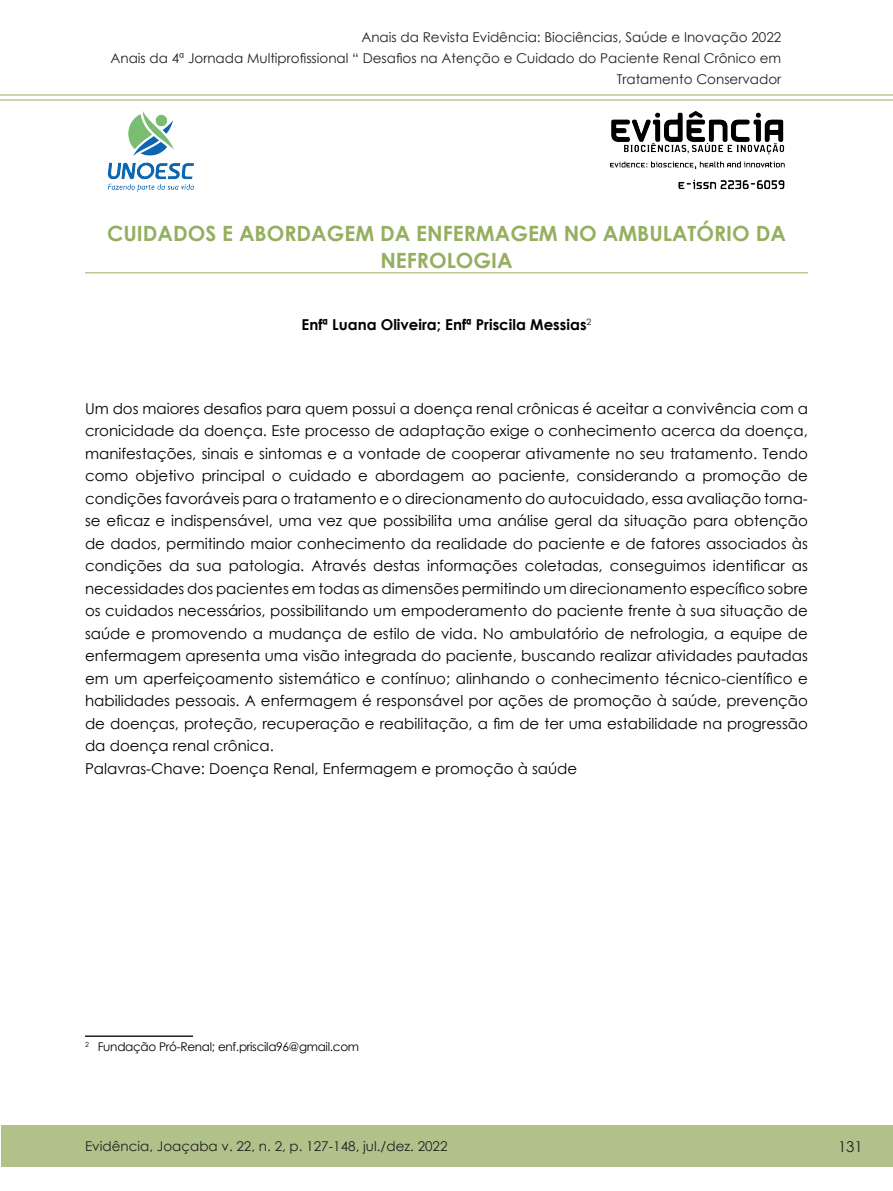
<style>
.page{position:relative;width:893px;height:1191px;background:#fff}
.page>*{position:absolute;margin:0;border:0;box-sizing:border-box;transform-origin:0 0}
.TÍTULO_PRINCIPAL{font:700 21px/27px "Century Gothic";color:#94af60;text-align:center}
.TEXTO_-_resumo{font:15px/22.5px "Century Gothic";color:#000;text-align:justify}
.só_autores_-_resumo{font:700 15px "Century Gothic";color:#000}
.t1{font:15px "Century Gothic";color:#231f20}
.t2{font:13.5px/21px "Century Gothic";color:#231f20;text-align:right}
.nota_de_rodapé{font:12px "Century Gothic";letter-spacing:-.025em;color:#000}
</style>
<div class="page">
<hr style="left:0;top:94px;width:893px;height:1px;background:#94af60">
<hr style="left:0;top:99px;width:893px;height:1px;background:#94af60">
<img style="left:107px;top:111px;width:678px;height:80px">
<div style="left:1px;top:1125px;width:892px;height:41px;background:#b0c18a"></div>
<hr style="left:85px;top:272px;width:723px;height:1px;background:#94af60">
<hr style="left:85px;top:1035px;width:108px;height:2px;background:#231f20">
<p class="t2" style="left:110px;top:26px;width:672px">Anais da Revista Evidência: Biociências, Saúde e Inovação 2022<br>Anais da 4ª Jornada Multiprofissional “ Desafios na Atenção e Cuidado do Paciente Renal Crônico em<br>Tratamento Conservador</p>
<p class="TÍTULO_PRINCIPAL" style="left:107px;top:219px;width:680px">CUIDADOS E ABORDAGEM DA ENFERMAGEM NO AMBULATÓRIO DA<br>NEFROLOGIA</p>
<p class="só_autores_-_resumo" style="left:302px;top:313px;width:291px">Enfª Luana Oliveira; Enfª Priscila Messias<sup>2</sup></p>
<p class="TEXTO_-_resumo" style="left:85px;top:396px;width:724px">Um dos maiores desafios para quem possui a doença renal crônicas é aceitar a convivência com a cronicidade da doença. Este processo de adaptação exige o conhecimento acerca da doença, manifestações, sinais e sintomas e a vontade de cooperar ativamente no seu tratamento. Tendo como objetivo principal o cuidado e abordagem ao paciente, considerando a promoção de condições favoráveis para o tratamento e o direcionamento do autocuidado, essa avaliação torna&shy;se eficaz e indispensável, uma vez que possibilita uma análise geral da situação para obtenção de dados, permitindo maior conhecimento da realidade do paciente e de fatores associados às condições da sua patologia. Através destas informações coletadas, conseguimos identificar as necessidades dos pacientes em todas as dimensões permitindo um direcionamento específico sobre os cuidados necessários, possibilitando um empoderamento do paciente frente à sua situação de saúde e promovendo a mudança de estilo de vida. No ambulatório de nefrologia, a equipe de enfermagem apresenta uma visão integrada do paciente, buscando realizar atividades pautadas em um aperfeiçoamento sistemático e contínuo; alinhando o conhecimento técnico-científico e habilidades pessoais. A enfermagem é responsável por ações de promoção à saúde, prevenção de doenças, proteção, recuperação e reabilitação, a fim de ter uma estabilidade na progressão da doença renal crônica.</p>
<p class="TEXTO_-_resumo" style="left:85px;top:756px;width:494px">Palavras-Chave: Doença Renal, Enfermagem e promoção à saúde</p>
<p class="nota_de_rodapé" style="left:85px;top:1038px;width:276px"><sup>2</sup> Fundação Pró-Renal; enf.priscila96@gmail.com</p>
<p class="t2" style="left:85px;top:1135px;width:364px">Evidência, Joaçaba v. 22, n. 2, p. 127-148, jul./dez. 2022</p>
<p class="t1" style="left:838px;top:1136px;width:26px">131</p>
</div>
